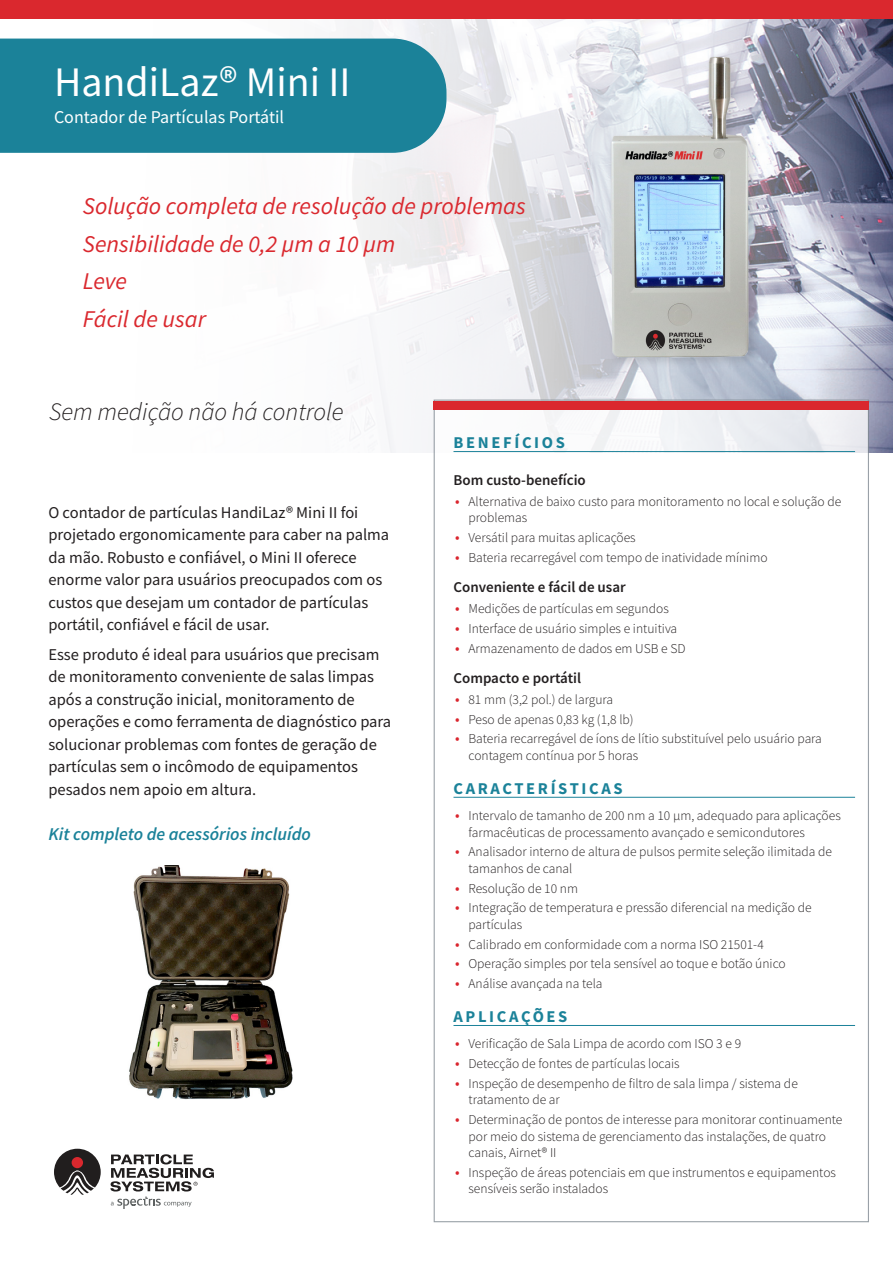
<style>
.page{position:relative;width:893px;height:1263px;background:#fff}
.page>*{position:absolute;margin:0;border:0;box-sizing:border-box;transform-origin:0 0}
.t1{font:42px "Source Sans Pro";color:#fff}
.t2{font:italic 300 25.05px "Source Sans Pro";color:#231f20}
.t3{font:italic 24px/37.8px "Source Sans Pro";color:#da282e}
.t4{font:italic 600 18px "Source Sans Pro";color:#1b8299}
.t5{font:18px "Source Sans Pro";color:#fff}
.t6{font:16.5px/22.5px "Source Sans Pro";color:#231f20}
.t7{font:700 16.5px "Source Sans Pro";letter-spacing:.16em;color:#1b8299}
.t8{font:600 15px "Source Sans Pro";color:#231f20}
.t9{font:300 13.5px/16.5px "Source Sans Pro";color:#231f20}
.s1{font-weight:400;font-size:15px;color:#da252e}
</style>
<div class="page">
<img style="left:0;top:19px;width:893px;height:434px">
<div style="left:0;top:39px;width:446px;height:114px;background:#1b8299"></div>
<svg style="left:54px;top:1149px;width:47px;height:46px"></svg>
<div style="left:72px;top:1157px;width:11px;height:11px;background:#da282e;border-radius:50%"></div>
<svg style="left:110px;top:1154px;width:104px;height:55px"></svg>
<div style="left:0;top:0;width:893px;height:19px;background:#da282e"></div>
<div style="left:434px;top:400px;width:435px;height:822px;background:#fff;border:1px solid #7c868e"></div>
<div style="left:434px;top:401px;width:435px;height:9px;background:#da282e"></div>
<hr style="left:453px;top:451px;width:402px;height:1px;background:#1b8299">
<hr style="left:453px;top:797px;width:402px;height:1px;background:#1b8299">
<hr style="left:453px;top:1025px;width:402px;height:1px;background:#1b8299">
<img style="left:570px;top:26px;width:209px;height:365px">
<img style="left:129px;top:865px;width:164px;height:235px">
<h1 class="t1" style="left:54px;top:56px;width:298px">HandiLaz® Mini II</h1>
<h3 class="t5" style="left:54px;top:106px;width:232px">Contador de Partículas Portátil</h3>
<h3 class="t3" style="left:83px;top:187px;width:444px">Solução completa de resolução de problemas<br>Sensibilidade de 0,2 µm a 10 µm<br>Leve<br>Fácil de usar</h3>
<h2 class="t2" style="left:49px;top:396px;width:296px">Sem medição não há controle</h2>
<p class="t6" style="left:48px;top:501px;width:342px">O contador de partículas HandiLaz® Mini II foi projetado ergonomicamente para caber na palma da mão. Robusto e confiável, o Mini II oferece enorme valor para usuários preocupados com os custos que desejam um contador de partículas portátil, confiável e fácil de usar.</p>
<p class="t6" style="left:48px;top:643px;width:344px">Esse produto é ideal para usuários que precisam de monitoramento conveniente de salas limpas após a construção inicial, monitoramento de operações e como ferramenta de diagnóstico para solucionar problemas com fontes de geração de partículas sem o incômodo de equipamentos pesados nem apoio em altura.</p>
<h3 class="t4" style="left:48px;top:822px;width:264px">Kit completo de acessórios incluído</h3>
<p class="t7" style="left:453px;top:431px;width:113px">BENEFÍCIOS</p>
<p class="t8" style="left:453px;top:470px;width:134px">Bom custo-benefício</p>
<p class="t9" style="left:468px;top:493px;width:374px;text-indent:-14px"><span class="s1">•</span> Alternativa de baixo custo para monitoramento no local e solução de problemas</p>
<p class="t9" style="left:455px;top:529px;width:182px"><span class="s1">•</span> Versátil para muitas aplicações</p>
<p class="t9" style="left:455px;top:549px;width:314px"><span class="s1">•</span> Bateria recarregável com tempo de inatividade mínimo</p>
<p class="t8" style="left:453px;top:577px;width:174px">Conveniente e fácil de usar</p>
<p class="t9" style="left:455px;top:600px;width:215px"><span class="s1">•</span> Medições de partículas em segundos</p>
<p class="t9" style="left:455px;top:620px;width:224px"><span class="s1">•</span> Interface de usuário simples e intuitiva</p>
<p class="t9" style="left:455px;top:640px;width:232px"><span class="s1">•</span> Armazenamento de dados em USB e SD</p>
<p class="t8" style="left:453px;top:668px;width:129px">Compacto e portátil</p>
<p class="t9" style="left:455px;top:691px;width:160px"><span class="s1">•</span> 81 mm (3,2 pol.) de largura</p>
<p class="t9" style="left:455px;top:711px;width:180px"><span class="s1">•</span> Peso de apenas 0,83 kg (1,8 lb)</p>
<p class="t9" style="left:468px;top:731px;width:355px;text-indent:-14px"><span class="s1">•</span> Bateria recarregável de íons de lítio substituível pelo usuário para contagem contínua por 5 horas</p>
<p class="t7" style="left:453px;top:777px;width:171px">CARACTERÍSTICAS</p>
<p class="t9" style="left:468px;top:807px;width:374px;text-indent:-14px"><span class="s1">•</span> Intervalo de tamanho de 200 nm a 10 μm, adequado para aplicações farmacêuticas de processamento avançado e semicondutores</p>
<p class="t9" style="left:468px;top:844px;width:365px;text-indent:-14px"><span class="s1">•</span> Analisador interno de altura de pulsos permite seleção ilimitada de tamanhos de canal</p>
<p class="t9" style="left:455px;top:880px;width:125px"><span class="s1">•</span> Resolução de 10 nm</p>
<p class="t9" style="left:468px;top:900px;width:345px;text-indent:-14px"><span class="s1">•</span> Integração de temperatura e pressão diferencial na medição de partículas</p>
<p class="t9" style="left:455px;top:936px;width:310px"><span class="s1">•</span> Calibrado em conformidade com a norma ISO 21501-4</p>
<p class="t9" style="left:455px;top:956px;width:332px"><span class="s1">•</span> Operação simples por tela sensível ao toque e botão único</p>
<p class="t9" style="left:455px;top:975px;width:149px"><span class="s1">•</span> Análise avançada na tela</p>
<p class="t7" style="left:453px;top:1005px;width:115px">APLICAÇÕES</p>
<p class="t9" style="left:455px;top:1036px;width:288px"><span class="s1">•</span> Verificação de Sala Limpa de acordo com ISO 3 e 9</p>
<p class="t9" style="left:455px;top:1055px;width:226px"><span class="s1">•</span> Detecção de fontes de partículas locais</p>
<p class="t9" style="left:468px;top:1075px;width:331px;text-indent:-14px"><span class="s1">•</span> Inspeção de desempenho de filtro de sala limpa / sistema de tratamento de ar</p>
<p class="t9" style="left:468px;top:1111px;width:375px;text-indent:-14px"><span class="s1">•</span> Determinação de pontos de interesse para monitorar continuamente por meio do sistema de gerenciamento das instalações, de quatro canais, Airnet® II</p>
<p class="t9" style="left:468px;top:1164px;width:369px;text-indent:-14px"><span class="s1">•</span> Inspeção de áreas potenciais em que instrumentos e equipamentos sensíveis serão instalados</p>
</div>
